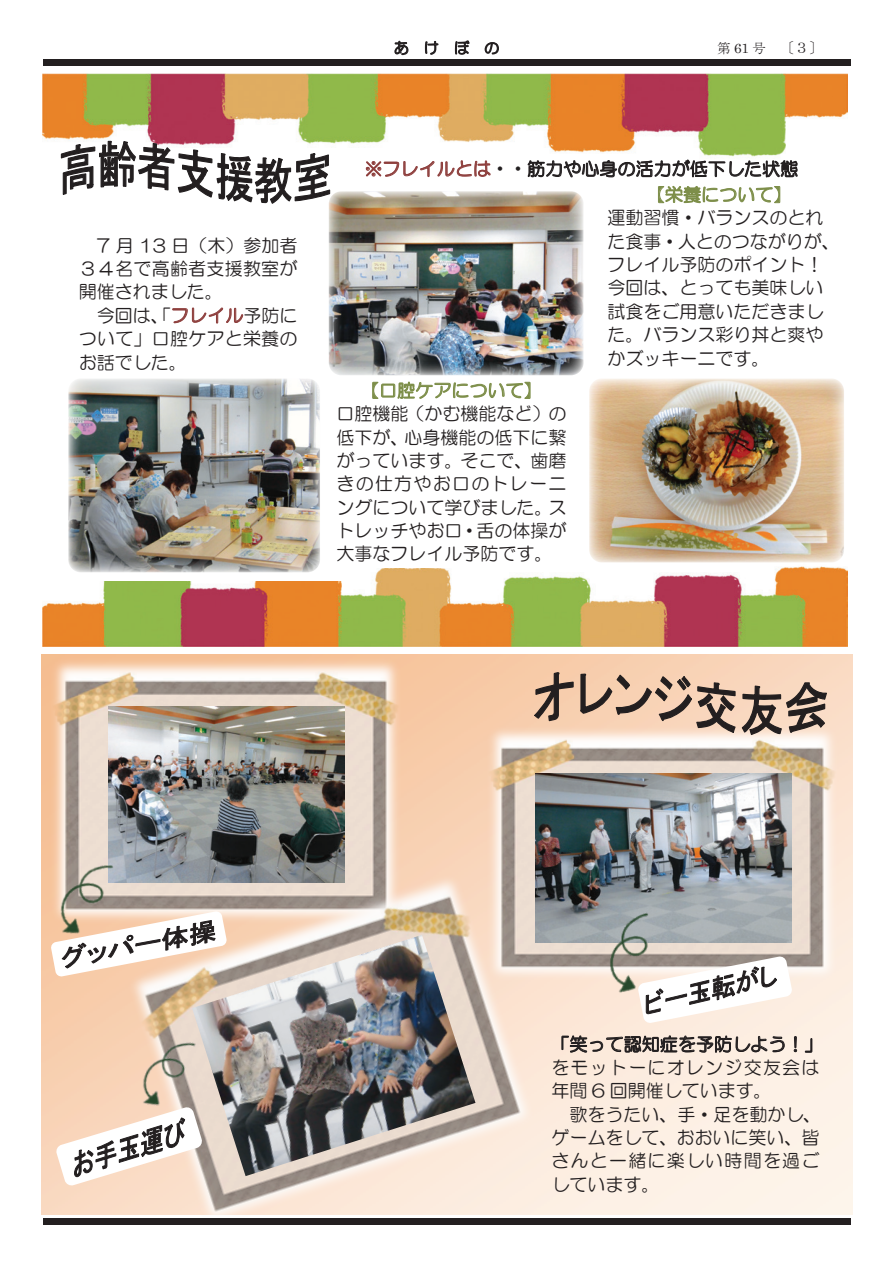
<style>
.page{position:relative;width:893px;height:1263px;background:#fff}
.page>*{position:absolute;margin:0;border:0;box-sizing:border-box;transform-origin:0 0}
.t1{font:18px/23.4px "HG Maru Gothic MPRO";color:#231f20;text-align:justify}
.t2{font:18px "HG Maru Gothic MPRO";letter-spacing:.005em;color:#7d8e49}
.t3{font:15px "MS Mincho";color:#231f20}
.t4{font:15px "HG Maru Gothic MPRO";color:#231f20}
.s1{font-size:13.5px}
.s2{font-family:"Century";font-size:13.5px}
.s3{color:#8e3f3d}
</style>
<div class="page">
<img style="left:43px;top:73px;width:805px;height:574px">
<div style="left:43px;top:217px;width:805px;height:143px;background:#fff"></div>
<div style="left:43px;top:360px;width:805px;height:143px;background:#fff"></div>
<img style="left:49px;top:656px;width:354px;height:212px">
<img style="left:486px;top:724px;width:353px;height:259px">
<img style="left:123px;top:868px;width:419px;height:352px">
<svg style="left:61px;top:140px;width:270px;height:65px"></svg>
<svg style="left:533px;top:671px;width:295px;height:65px;background:#c6aa96"></svg>
<div style="left:52px;top:371px;width:304px;height:209px;background:#fff"></div>
<svg style="left:172px;top:308px;width:71px;height:15px"></svg>
<div style="left:328px;top:378px;width:247px;height:190px;background:#fff"></div>
<svg style="left:372px;top:382px;width:158px;height:17px"></svg>
<div style="left:599px;top:182px;width:241px;height:189px;background:#fff"></div>
<svg style="left:658px;top:186px;width:122px;height:17px"></svg>
<svg style="left:366px;top:160px;width:124px;height:17px"></svg>
<svg style="left:528px;top:144px;width:269px;height:33px"></svg>
<svg style="left:805px;top:1038px;width:7px;height:14px"></svg>
<svg style="left:562px;top:956px;width:235px;height:110px"></svg>
<svg style="left:56px;top:1106px;width:147px;height:80px"></svg>
<svg style="left:51px;top:911px;width:176px;height:66px"></svg>
<img style="left:68px;top:378px;width:252px;height:194px">
<img style="left:329px;top:191px;width:255px;height:184px">
<img style="left:589px;top:378px;width:255px;height:184px">
<img style="left:111px;top:1016px;width:81px;height:115px">
<img style="left:108px;top:706px;width:236px;height:177px">
<img style="left:41px;top:857px;width:96px;height:86px">
<img style="left:192px;top:935px;width:283px;height:241px">
<img style="left:535px;top:773px;width:256px;height:169px">
<img style="left:586px;top:907px;width:94px;height:92px">
<hr style="left:43px;top:65px;width:807px;height:1px;background:#231f20">
<div style="left:43px;top:59px;width:807px;height:5px;background:#231f20"></div>
<svg style="left:395px;top:40px;width:13px;height:15px"></svg>
<svg style="left:425px;top:41px;width:13px;height:14px"></svg>
<svg style="left:455px;top:41px;width:14px;height:14px"></svg>
<svg style="left:485px;top:42px;width:14px;height:12px"></svg>
<hr style="left:43px;top:1218px;width:807px;height:1px;background:#231f20">
<div style="left:43px;top:1220px;width:807px;height:5px;background:#231f20"></div>
<p class="t4" style="left:394px;top:40px;width:107px">あけぼの</p>
<p class="t3" style="left:717px;top:40px;width:109px"><span class="s1">第</span> <span class="s2">61</span> <span class="s1">号</span> 〔３〕</p>
<p class="t1" style="left:79px;top:234px;width:220px;text-indent:18px">7 月 13 日（木）参加者３４名で高齢者支援教室が開催されました。</p>
<p class="t1" style="left:79px;top:304px;width:220px;text-indent:18px">今回は、「<span class="s3">フレイル</span>予防について」口腔ケアと栄養のお話でした。</p>
<p class="t1" style="left:365px;top:157px;width:435px"><span class="s3">※フレイルとは</span>・・筋力や心身の活力が低下した状態</p>
<p class="t2" style="left:361px;top:381px;width:182px">【口腔ケアについて】</p>
<p class="t1" style="left:337px;top:402px;width:231px">口腔機能（かむ機能など）の低下が、心身機能の低下に繋がっています。そこで、歯磨きの仕方やお口のトレーニングについて学びました。ストレッチやお口・舌の体操が大事なフレイル予防です。</p>
<p class="t2" style="left:647px;top:186px;width:146px">【栄養について】</p>
<p class="t1" style="left:608px;top:206px;width:234px;text-align:left">運動習慣・バランスのとれた食事・人とのつながりが、フレイル予防のポイント！今回は、とっても美味しい試食をご用意いただきました。バランス彩り丼と爽やかズッキーニです。</p>
<p class="t1" style="left:551px;top:1032px;width:273px;text-align:left">「笑って認知症を予防しよう！」をモットーにオレンジ交友会は年間 6 回開催しています。</p>
<p class="t1" style="left:551px;top:1102px;width:271px;text-indent:18px">歌をうたい、手・足を動かし、ゲームをして、おおいに笑い、皆さんと一緒に楽しい時間を過ごしています。</p>
</div>
